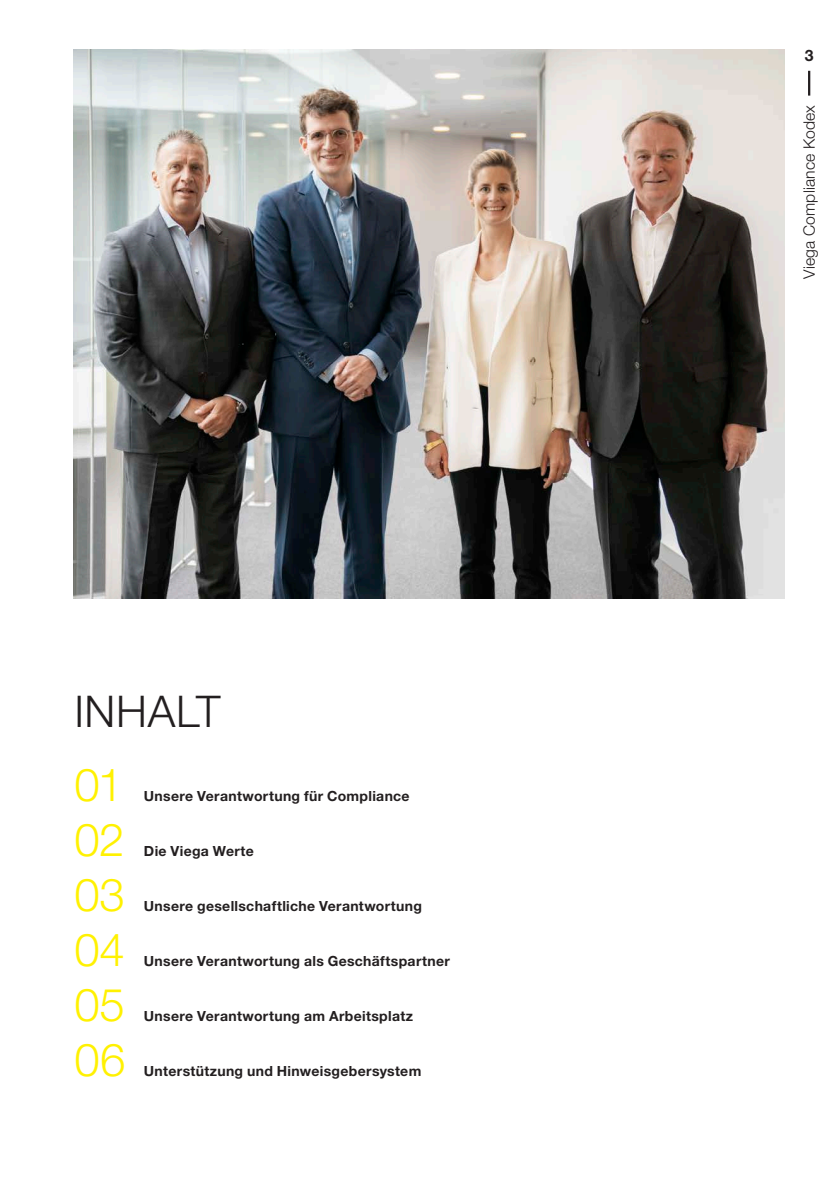
<style>
.page{position:relative;width:834px;height:1181px;background:#fff}
.page>*{position:absolute;margin:0;border:0;box-sizing:border-box;transform-origin:0 0}
.t1{font:45.5px "M Ying Hei PR Cfor Viega W3";letter-spacing:-.005em;color:#fff101}
.t2{font:43.75px "M Ying Hei PR Cfor Viega W3";letter-spacing:.015em;color:#231f20}
.t3{font:15.75px "M Ying Hei PR Cfor Viega W3";letter-spacing:.01em;color:#231f20}
.t4{font:15.75px "M Ying Hei PR Cfor Viega W7";color:#231f20}
.t5{font:14px "M Ying Hei PR Cfor Viega W7";letter-spacing:.025em;color:#231f20}
</style>
<div class="page">
<img style="left:74px;top:50px;width:710px;height:548px">
<hr style="left:807px;top:71px;width:3px;height:25px;background:#231f20">
<h2 class="t2" style="left:74px;top:684px;width:148px">INHALT</h2>
<h1 class="t1" style="left:74px;top:756px;width:50px">01</h1>
<h1 class="t1" style="left:74px;top:811px;width:51px">02</h1>
<h1 class="t1" style="left:74px;top:867px;width:52px">03</h1>
<h1 class="t1" style="left:74px;top:922px;width:52px">04</h1>
<h1 class="t1" style="left:74px;top:977px;width:52px">05</h1>
<h1 class="t1" style="left:74px;top:1032px;width:52px">06</h1>
<p class="t5" style="left:144px;top:787px;width:267px">Unsere Verantwortung für Compliance</p>
<p class="t5" style="left:144px;top:842px;width:111px">Die Viega Werte</p>
<p class="t5" style="left:144px;top:897px;width:279px">Unsere gesellschaftliche -Verantwortung</p>
<p class="t5" style="left:144px;top:952px;width:307px">Unsere Verantwortung als Geschäftspartner</p>
<p class="t5" style="left:144px;top:1007px;width:270px">Unsere Verantwortung am Arbeitsplatz</p>
<p class="t5" style="left:144px;top:1062px;width:279px">Unterstützung und -Hinweisgebersystem</p>
<p class="t4" style="left:804px;top:46px;width:10px">3</p>
<p class="t3" style="left:799px;top:279px;width:175px;rotate:-90deg">Viega Compliance Kodex</p>
</div>
